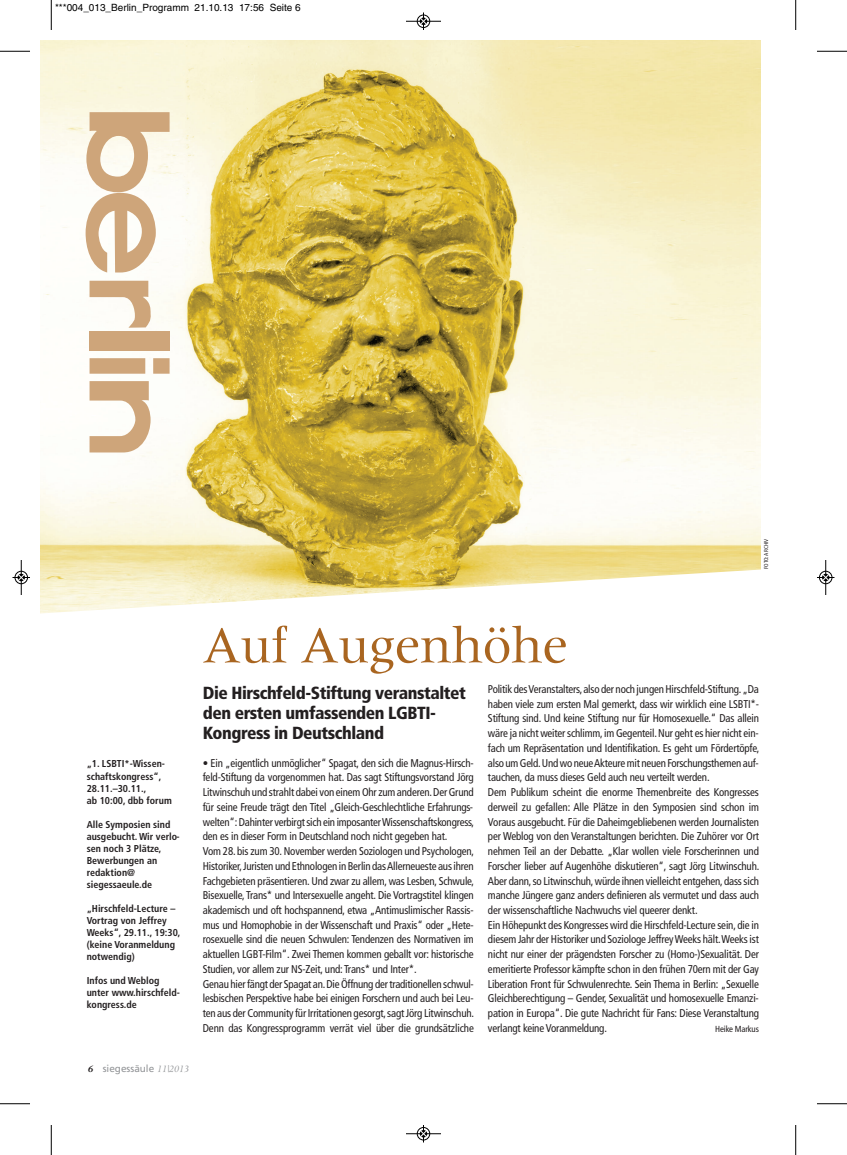
<style>
.page{position:relative;width:847px;height:1155px;background:#fff}
.page>*{position:absolute;margin:0;border:0;box-sizing:border-box;transform-origin:0 0}
.t1{font:90px "Average";color:#cea57a}
.t2{font:52.5px "Meridien";letter-spacing:-.015em;color:#a96520}
.t3{font:900 condensed 17.5px/20px "Frutiger";letter-spacing:-.025em;color:#231f20}
.t4{font:condensed 11.25px/14.8px "Frutiger";letter-spacing:-.015em;color:#231f20}
.t5{font:700 condensed 10px/12px "Frutiger";color:#231f20}
.t6{font:10px "Helvetica";color:#000}
.t7{font:10px "Frutiger";color:#939598}
.t8{font:condensed 8.75px "Frutiger";letter-spacing:-.015em;color:#231f20}
.t9{font:condensed 5.62px "Frutiger";color:#231f20}
.s1{font-family:"Meridien";font-weight:700;font-style:italic;color:#231f20}
.s2{font-family:"Meridien";font-style:italic}
</style>
<div class="page">
<img style="left:41px;top:41px;width:719px;height:527px">
<svg style="left:41px;top:568px;width:720px;height:46px"></svg>
<hr style="left:51px;top:0;width:1px;height:30px;background:#000">
<hr style="left:0;top:51px;width:30px;height:1px;background:#000">
<hr style="left:795px;top:0;width:1px;height:30px;background:#000">
<hr style="left:817px;top:51px;width:30px;height:1px;background:#000">
<hr style="left:51px;top:1125px;width:1px;height:30px;background:#000">
<hr style="left:0;top:1103px;width:30px;height:1px;background:#000">
<hr style="left:795px;top:1125px;width:1px;height:30px;background:#000">
<hr style="left:817px;top:1103px;width:30px;height:1px;background:#000">
<hr style="left:406px;top:21px;width:35px;height:1px;background:#000">
<div style="left:417px;top:15px;width:13px;height:13px;border:1px solid #000;border-radius:50%"></div>
<svg style="left:420px;top:12px;width:6px;height:18px"></svg>
<hr style="left:406px;top:1133px;width:35px;height:1px;background:#000">
<div style="left:417px;top:1127px;width:13px;height:13px;border:1px solid #000;border-radius:50%"></div>
<svg style="left:420px;top:1125px;width:6px;height:17px"></svg>
<hr style="left:21px;top:560px;width:1px;height:35px;background:#000">
<div style="left:15px;top:571px;width:13px;height:13px;border:1px solid #000;border-radius:50%"></div>
<svg style="left:12px;top:574px;width:18px;height:7px"></svg>
<hr style="left:825px;top:560px;width:1px;height:35px;background:#000">
<div style="left:819px;top:571px;width:13px;height:13px;border:1px solid #000;border-radius:50%"></div>
<svg style="left:817px;top:574px;width:17px;height:7px"></svg>
<p class="t6" style="left:55px;top:4px;width:247px">***004_013_Berlin_Programm 21.10.13 17:56 Seite 6</p>
<h1 class="t1" style="left:170px;top:108px;width:347px;rotate:90deg">berlin</h1>
<p class="t9" style="left:764px;top:569px;width:32px;rotate:-90deg">FOTO: ARCHIV</p>
<p class="t5" style="left:87px;top:759px;width:87px">„1. LSBTI*-Wissen&shy;schaftskongress“,<br>28.11.–30.11.,<br>ab 10:00, dbb forum</p>
<p class="t5" style="left:87px;top:819px;width:94px">Alle Symposien sind ausgebucht. Wir verlo&shy;sen noch 3 Plätze,<br>Bewerbungen an redaktion@ siegessaeule.de</p>
<p class="t5" style="left:87px;top:903px;width:95px">„Hirschfeld-Lecture –<br>Vortrag von Jeffrey<br>Weeks“, 29.11., 19:30, (keine Voranmeldung notwendig)</p>
<p class="t5" style="left:87px;top:975px;width:95px">Infos und Weblog unter www.hirschfeld&shy;kongress.de</p>
<p class="t7" style="left:88px;top:1065px;width:103px"><span class="s1">6</span> siegessäule <span class="s2">11|2013</span></p>
<h2 class="t2" style="left:203px;top:625px;width:367px">Auf Augenhöhe</h2>
<h3 class="t3" style="left:203px;top:684px;width:265px">Die Hirschfeld-Stiftung veranstaltet den ersten umfassenden LGBTI-<br>Kongress in Deutschland</h3>
<p class="t4" style="left:203px;top:756px;width:273px">• Ein „eigentlich unmöglicher“ Spagat, den sich die Magnus-Hirsch&shy;feld-Stiftung da vorgenommen hat. Das sagt Stiftungsvorstand Jörg Litwinschuh und strahlt dabei von einem Ohr zum anderen. Der Grund für seine Freude trägt den Titel „Gleich-Geschlechtliche Erfahrungs&shy;welten“: Dahinter verbirgt sich ein imposanter Wissenschaftskongress, den es in dieser Form in Deutschland noch nicht gegeben hat.<br>Vom 28. bis zum 30. November werden Soziologen und Psychologen, Historiker, Juristen und Ethnologen in Berlin das Allerneueste aus ihren Fachgebieten präsentieren. Und zwar zu allem, was Lesben, Schwule, Bisexuelle, Trans* und Intersexuelle angeht. Die Vortragstitel klingen akademisch und oft hochspannend, etwa „Antimuslimischer Rassis&shy;mus und Homophobie in der Wissenschaft und Praxis“ oder „Hete&shy;rosexuelle sind die neuen Schwulen: Tendenzen des Normativen im aktuellen LGBT-Film“. Zwei Themen kommen geballt vor: historische Studien, vor allem zur NS-Zeit, und: Trans* und Inter*.<br>Genau hier fängt der Spagat an. Die Öffnung der traditionellen schwul&shy;lesbischen Perspektive habe bei einigen Forschern und auch bei Leu&shy;ten aus der Community für Irritationen gesorgt, sagt Jörg Litwinschuh.<br>Denn das Kongressprogramm verrät viel über die grundsätzliche</p>
<p class="t4" style="left:488px;top:682px;width:273px">Politik des Veranstalters, also der noch jungen Hirschfeld-Stiftung. „Da haben viele zum ersten Mal gemerkt, dass wir wirklich eine LSBTI*- Stiftung sind. Und keine Stiftung nur für Homosexuelle.“ Das allein wäre ja nicht weiter schlimm, im Gegenteil. Nur geht es hier nicht ein&shy;fach um Repräsentation und Identifikation. Es geht um Fördertöpfe, also um Geld. Und wo neue Akteure mit neuen Forschungsthemen auf&shy;tauchen, da muss dieses Geld auch neu verteilt werden.<br>Dem Publikum scheint die enorme Themenbreite des Kongresses derweil zu gefallen: Alle Plätze in den Symposien sind schon im Voraus ausgebucht. Für die Daheimgebliebenen werden Journalisten per Weblog von den Veranstaltungen berichten. Die Zuhörer vor Ort nehmen Teil an der Debatte. „Klar wollen viele Forscherinnen und Forscher lieber auf Augenhöhe diskutieren“, sagt Jörg Litwinschuh.<br>Aber dann, so Litwinschuh, würde ihnen vielleicht entgehen, dass sich manche Jüngere ganz anders definieren als vermutet und dass auch der wissenschaftliche Nachwuchs viel queerer denkt.<br>Ein Höhepunkt des Kongresses wird die Hirschfeld-Lecture sein, die in diesem Jahr der Historiker und Soziologe Jeffrey Weeks hält. Weeks ist nicht nur einer der prägendsten Forscher zu (Homo-)Sexualität. Der emeritierte Professor kämpfte schon in den frühen 70ern mit der Gay Liberation Front für Schwulenrechte. Sein Thema in Berlin: „Sexuelle Gleichberechtigung – Gender, Sexualität und homosexuelle Emanzi&shy;pation in Europa“. Die gute Nachricht für Fans: Diese Veranstaltung verlangt keine Voranmeldung.</p>
<p class="t8" style="left:715px;top:1025px;width:45px">Heike Markus</p>
</div>
